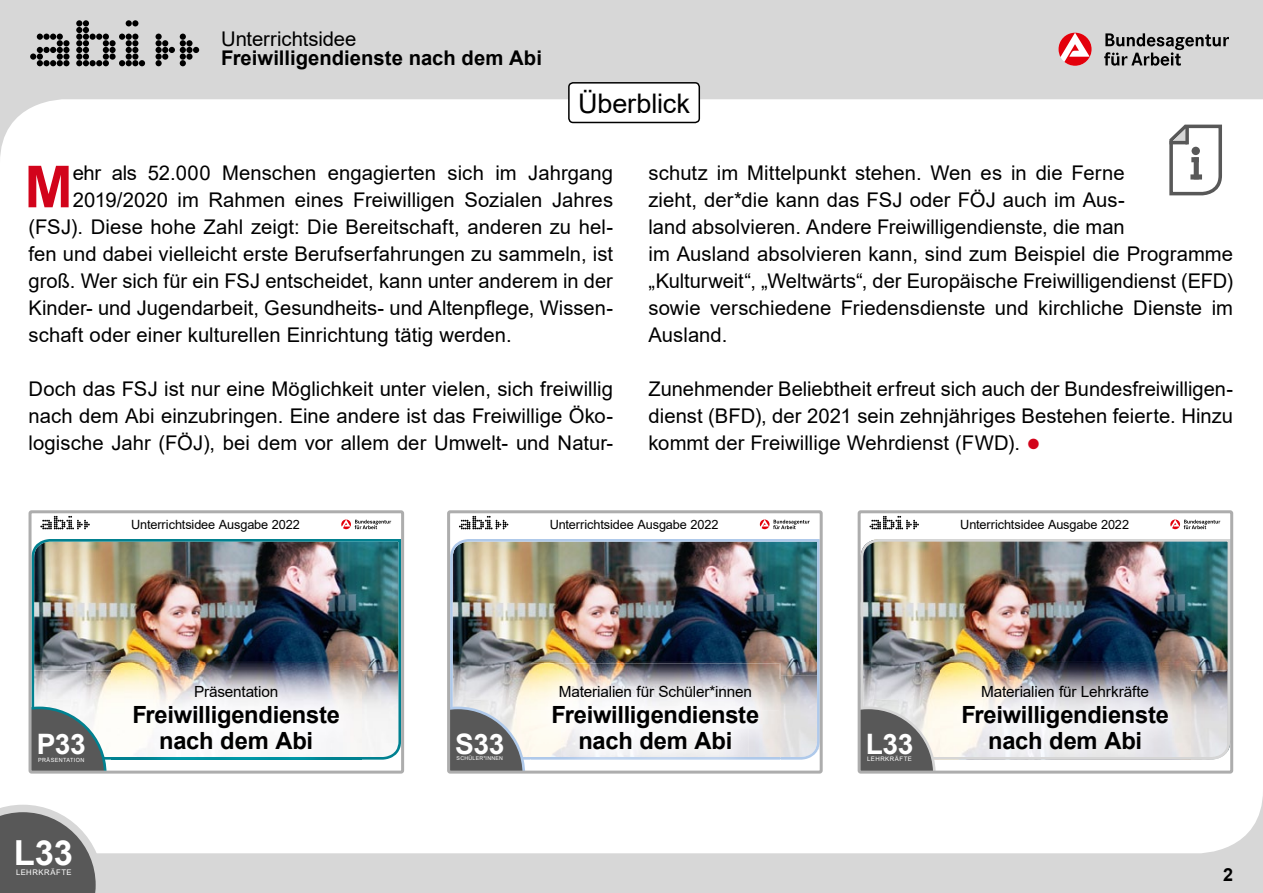
<style>
.page{position:relative;width:1263px;height:893px;background:#d7d7d7}
.page>*{position:absolute;margin:0;border:0;box-sizing:border-box;transform-origin:0 0}
.t1{font:700 57.9px "Arial";color:#d2041b}
.t2{font:700 34.5px "Arial";color:#fff}
.t3{font:700 28.05px "Arial";letter-spacing:-.015em;color:#fff}
.t4{font:27px "Arial";letter-spacing:-.005em;color:#000}
.t5{font:700 23.7px/26px "Arial";letter-spacing:-.01em;color:#000;text-align:center}
.t6{font:20.25px/27px "Arial";color:#000;text-align:justify}
.t7{font:700 20.25px "Arial";color:#000}
.t8{font:700 18px "Arial";color:#000}
.t9{font:15.3px "Arial";letter-spacing:-.01em;color:#000}
.t10{font:12.75px "Arial";letter-spacing:-.01em;color:#000}
.t11{font:7.65px "Arial";letter-spacing:.065em;color:#fff}
.t12{font:6.15px "Arial";letter-spacing:.08em;color:#fff}
.t13{font:5.7px "Arial";letter-spacing:.07em;color:#fff;scale:.96 1}
.t14{font:5.7px "Arial";letter-spacing:.015em;color:#fff}
.t15{font:5.25px "Arial";letter-spacing:.05em;color:#fff}
.s1{font-size:42px;color:#d2041b}
</style>
<div class="page">
<svg style="left:30px;top:34px;width:40px;height:32px"></svg>
<svg style="left:76px;top:20px;width:69px;height:46px"></svg>
<svg style="left:155px;top:34px;width:44px;height:32px"></svg>
<svg style="left:1104px;top:33px;width:125px;height:33px"></svg>
<svg style="left:1058px;top:33px;width:33px;height:33px"></svg>
<div style="left:0;top:99px;width:1263px;height:754px;background:#fff"></div>
<div style="left:569px;top:83px;width:130px;height:39px;background:#fff;border-radius:4px"></div>
<div style="left:568px;top:82px;width:132px;height:41px;border:2px solid #000;border-radius:4px"></div>
<svg style="left:0;top:805px;width:103px;height:88px;background:#808080"></svg>
<div style="left:30px;top:512px;width:373px;height:260px;background:#fff;border-radius:2px"></div>
<svg style="left:341px;top:519px;width:50px;height:10px"></svg>
<svg style="left:40px;top:516px;width:50px;height:13px"></svg>
<img style="left:33px;top:539px;width:367px;height:213px">
<svg style="left:33px;top:707px;width:365px;height:63px"></svg>
<img style="left:111px;top:757px;width:250px;height:13px">
<img style="left:111px;top:664px;width:250px;height:6px">
<div style="left:29px;top:510px;width:375px;height:264px;border:3px solid #adadad;border-radius:2px"></div>
<div style="left:859px;top:512px;width:373px;height:260px;background:#fff;border-radius:2px"></div>
<svg style="left:1170px;top:519px;width:50px;height:10px"></svg>
<img style="left:940px;top:539px;width:289px;height:221px">
<img style="left:862px;top:515px;width:78px;height:255px">
<div style="left:858px;top:510px;width:375px;height:264px;border:3px solid #adadad;border-radius:2px"></div>
<div style="left:449px;top:512px;width:372px;height:260px;background:#fff;border-radius:2px"></div>
<svg style="left:760px;top:519px;width:50px;height:10px"></svg>
<svg style="left:459px;top:516px;width:49px;height:13px"></svg>
<img style="left:451px;top:539px;width:368px;height:221px">
<svg style="left:451px;top:707px;width:79px;height:63px;background:#848585"></svg>
<img style="left:530px;top:757px;width:250px;height:3px">
<img style="left:780px;top:679px;width:1px;height:78px">
<img style="left:530px;top:664px;width:250px;height:46px">
<img style="left:530px;top:710px;width:31px;height:47px">
<img style="left:749px;top:710px;width:31px;height:47px">
<img style="left:561px;top:728px;width:188px;height:29px">
<img style="left:572px;top:686px;width:166px;height:11px">
<img style="left:553px;top:706px;width:205px;height:22px">
<div style="left:579px;top:732px;width:153px;height:17px;background:#f6f5f6"></div>
<div style="left:447px;top:510px;width:376px;height:264px;border:3px solid #adadad;border-radius:2px"></div>
<svg style="left:1166px;top:123px;width:58px;height:74px;background:#dedede"></svg>
<hr style="left:1169px;top:141px;width:18px;height:3px;background:#585858">
<svg style="left:1185px;top:125px;width:4px;height:19px"></svg>
<div style="left:1190px;top:174px;width:12px;height:6px;background:#585858"></div>
<div style="left:1191px;top:157px;width:8px;height:5px;background:#585858"></div>
<div style="left:1194px;top:157px;width:5px;height:22px;background:#585858"></div>
<div style="left:1191px;top:147px;width:9px;height:8px;background:#585858;border-radius:50%"></div>
<p class="t6" style="left:221px;top:25px;width:137px">Unterrichtsidee</p>
<p class="t7" style="left:221px;top:44px;width:322px">Freiwilligendienste nach dem Abi</p>
<h3 class="t4" style="left:578px;top:85px;width:113px">Überblick</h3>
<h1 class="t1" style="left:24px;top:146px;width:50px">M</h1>
<p class="t6" style="left:73px;top:160px;width:542px">ehr als 52.000 Menschen engagierten sich im Jahrgang</p>
<p class="t6" style="left:73px;top:187px;width:542px">2019/2020 im Rahmen eines Freiwilligen Sozialen Jahres</p>
<p class="t6" style="left:29px;top:214px;width:586px">(FSJ). Diese hohe Zahl zeigt: Die Bereitschaft, anderen zu hel-</p>
<p class="t6" style="left:29px;top:241px;width:586px">fen und dabei vielleicht erste Berufserfahrungen zu sammeln, ist</p>
<p class="t6" style="left:29px;top:268px;width:586px">groß. Wer sich für ein FSJ entscheidet, kann unter anderem in der</p>
<p class="t6" style="left:29px;top:295px;width:586px">Kinder- und Jugendarbeit, Gesundheits- und Altenpflege, Wissen-</p>
<p class="t6" style="left:29px;top:322px;width:485px">schaft oder einer kulturellen Einrichtung tätig werden.</p>
<p class="t6" style="left:29px;top:376px;width:586px">Doch das FSJ ist nur eine Möglichkeit unter vielen, sich freiwillig nach dem Abi einzubringen. Eine andere ist das Freiwillige Öko&shy;logische Jahr (FÖJ), bei dem vor allem der Umwelt- und Natur-</p>
<p class="t6" style="left:648px;top:160px;width:586px;text-align:left">schutz im Mittelpunkt stehen. Wen es in die Ferne<br>zieht, der*die kann das FSJ oder FÖJ auch im Aus-<br>land absolvieren. Andere Freiwilligendienste, die man<br>im Ausland absolvieren kann, sind zum Beispiel die Programme „Kulturweit“, „Weltwärts“, der Europäische Freiwilligendienst (EFD) sowie verschiedene Friedensdienste und kirchliche Dienste im Ausland.</p>
<p class="t6" style="left:648px;top:376px;width:586px">Zunehmender Beliebtheit erfreut sich auch der Bundesfreiwilligen&shy;dienst (BFD), der 2021 sein zehnjähriges Bestehen feierte. H inzu kommt der Freiwillige Wehrdienst (FWD). <span class="s1">•</span></p>
<p class="t10" style="left:131px;top:516px;width:170px">Unterrichtsidee Ausgabe 2022</p>
<h3 class="t3" style="left:37px;top:724px;width:51px">P33</h3>
<p class="t13" style="left:38px;top:756px;width:50px">PRÄSENTATION</p>
<h2 class="t2" style="left:14px;top:828px;width:61px">L33</h2>
<p class="t11" style="left:16px;top:867px;width:56px">lehrKRÄFTE</p>
<p class="t9" style="left:194px;top:681px;width:86px">Präsentation</p>
<p class="t5" style="left:132px;top:702px;width:209px">Freiwilligendienste nach dem Abi</p>
<p class="t10" style="left:550px;top:516px;width:170px">Unterrichtsidee Ausgabe 2022</p>
<h3 class="t3" style="left:455px;top:724px;width:51px">S33</h3>
<p class="t15" style="left:457px;top:755px;width:48px">SCHÜLER*INNEN</p>
<h3 class="t3" style="left:455px;top:724px;width:49px">P 1</h3>
<p class="t14" style="left:457px;top:756px;width:45px">PRÄSENTATION</p>
<p class="t9" style="left:559px;top:681px;width:195px">Materialien für Schüler*innen</p>
<p class="t5" style="left:552px;top:702px;width:209px">Freiwilligendienste nach dem Abi</p>
<p class="t9" style="left:571px;top:681px;width:169px">Materialien für Lehr kräfte</p>
<p class="t10" style="left:960px;top:516px;width:170px">Unterrichtsidee Ausgabe 2022</p>
<h3 class="t3" style="left:866px;top:724px;width:49px">L33</h3>
<p class="t12" style="left:867px;top:755px;width:46px">lehrKrÄFTe</p>
<p class="t9" style="left:981px;top:681px;width:169px">Materialien für lehr kräfte</p>
<p class="t5" style="left:961px;top:702px;width:209px">Freiwilligendienste nach dem Abi</p>
<p class="t8" style="left:1223px;top:861px;width:12px">2</p>
</div>
